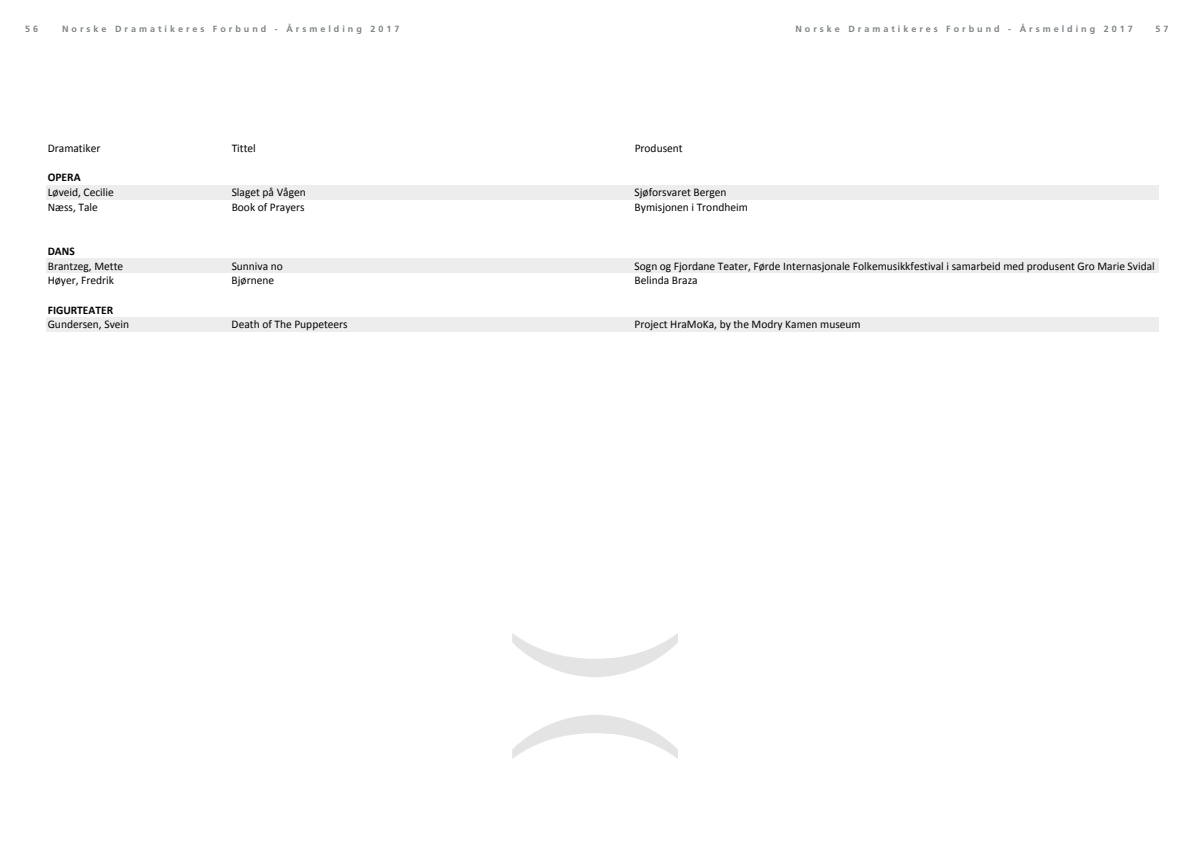
<style>
.page{position:relative;width:1191px;height:842px;background:#fff}
.page>*{position:absolute;margin:0;border:0;box-sizing:border-box;transform-origin:0 0}
.t1{font:11.7px "Calibri";color:#040503}
.t2{font:700 11.7px "Calibri";color:#040503}
.t3{font:700 9px "Frutiger";letter-spacing:.335em;color:#7f8487}
</style>
<div class="page">
<div style="left:46px;top:185px;width:1112px;height:15px;background:#ededed"></div>
<div style="left:46px;top:258px;width:1112px;height:15px;background:#ededed"></div>
<div style="left:46px;top:317px;width:1112px;height:15px;background:#ededed"></div>
<svg style="left:512px;top:715px;width:166px;height:44px"></svg>
<svg style="left:512px;top:633px;width:166px;height:44px"></svg>
<p class="t3" style="left:25px;top:24px;width:15px">5 6</p>
<p class="t3" style="left:62px;top:24px;width:339px">Norske Dramatikeres Forbund - Årsmelding 2017</p>
<p class="t3" style="left:795px;top:24px;width:339px">Norske Dramatikeres Forbund - Årsmelding 2017</p>
<p class="t3" style="left:1155px;top:24px;width:15px">5 7</p>
<p class="t1" style="left:48px;top:140px;width:54px">Dramatiker</p>
<p class="t1" style="left:232px;top:140px;width:26px">Tittel</p>
<p class="t1" style="left:634px;top:140px;width:50px">Produsent</p>
<p class="t2" style="left:48px;top:170px;width:34px">OPERA</p>
<p class="t1" style="left:48px;top:185px;width:68px">Løveid, Cecilie</p>
<p class="t1" style="left:232px;top:185px;width:76px">Slaget på Vågen</p>
<p class="t1" style="left:634px;top:185px;width:93px">Sjøforsvaret Bergen</p>
<p class="t1" style="left:48px;top:199px;width:52px">Næss, Tale</p>
<p class="t1" style="left:232px;top:199px;width:75px">Book of Prayers</p>
<p class="t1" style="left:634px;top:199px;width:115px">Bymisjonen i Trondheim</p>
<p class="t2" style="left:48px;top:243px;width:29px">DANS</p>
<p class="t1" style="left:48px;top:258px;width:77px">Brantzeg, Mette</p>
<p class="t1" style="left:232px;top:258px;width:53px">Sunniva no</p>
<p class="t1" style="left:634px;top:258px;width:522px">Sogn og Fjordane Teater, Førde Internasjonale Folkemusikkfestival i samarbeid med produsent Gro Marie Svidal</p>
<p class="t1" style="left:48px;top:273px;width:68px">Høyer, Fredrik</p>
<p class="t1" style="left:232px;top:273px;width:44px">Bjørnene</p>
<p class="t1" style="left:634px;top:273px;width:65px">Belinda Braza</p>
<p class="t2" style="left:48px;top:302px;width:67px">FIGURTEATER</p>
<p class="t1" style="left:48px;top:317px;width:83px">Gundersen, Svein</p>
<p class="t1" style="left:232px;top:317px;width:118px">Death of The Puppeteers</p>
<p class="t1" style="left:634px;top:317px;width:228px">Project HraMoKa, by the Modry Kamen museum</p>
</div>
